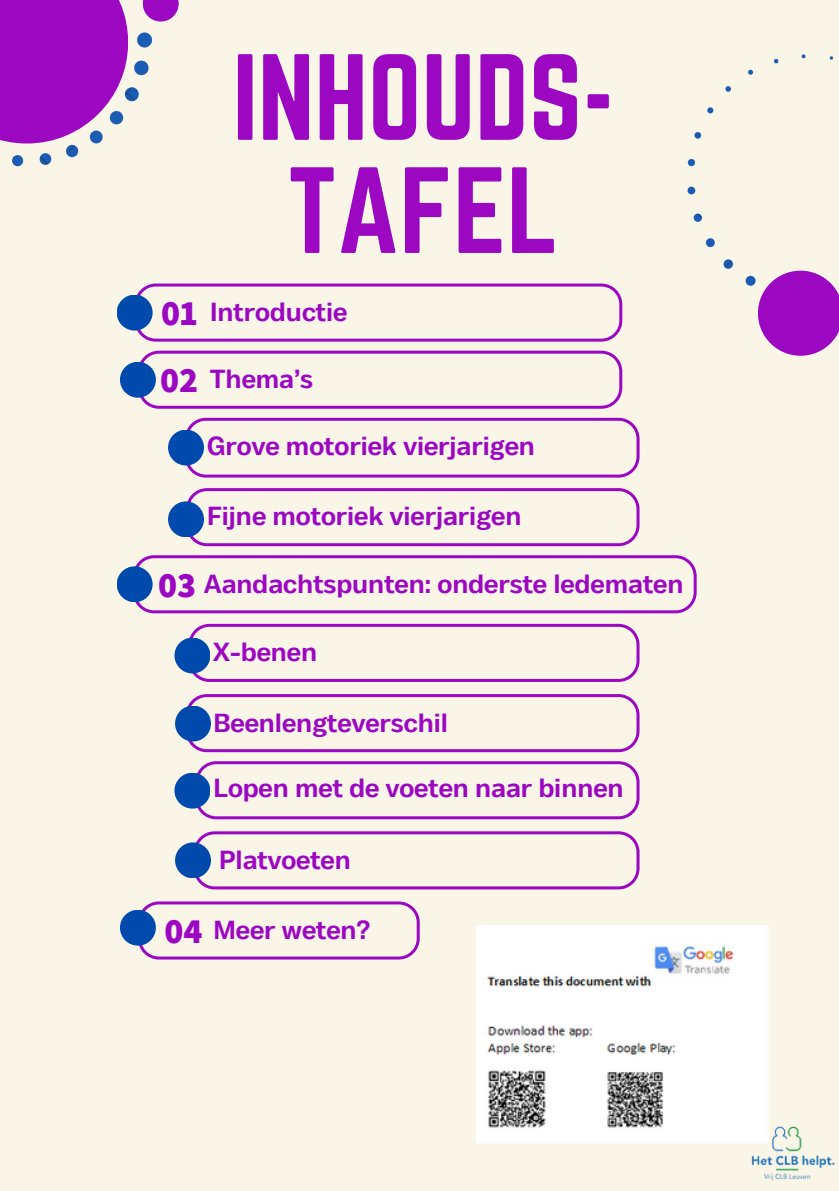
<style>
.page{position:relative;width:839px;height:1191px;background:#fff}
.page>*{position:absolute;margin:0;border:0;box-sizing:border-box;transform-origin:0 0}
.t1{font:107.2px/113.2px "Norwester";color:#9c07c2;text-align:center}
.t2{font:800 35.2px "Assistant";color:#9c07c2}
.t3{font:700 26.2px "Body Text";color:#9c07c2}
.s1{font-family:"Assistant";font-weight:800;font-size:35.2px}
</style>
<div class="page">
<div style="left:0;top:0;width:838px;height:1191px;background:#f9f5e7"></div>
<img style="left:12px;top:32px;width:140px;height:135px">
<div style="left:0;top:0;width:128px;height:144px;background:#9c07c2"></div>
<img style="left:687px;top:54px;width:147px;height:232px">
<svg style="left:143px;top:0;width:36px;height:22px"></svg>
<svg style="left:757px;top:271px;width:81px;height:85px"></svg>
<svg style="left:137px;top:284px;width:485px;height:58px"></svg>
<div style="left:117px;top:295px;width:36px;height:36px;background:#004aad;border-radius:50%"></div>
<svg style="left:140px;top:351px;width:482px;height:58px"></svg>
<div style="left:120px;top:362px;width:36px;height:36px;background:#004aad;border-radius:50%"></div>
<svg style="left:187px;top:488px;width:452px;height:58px"></svg>
<svg style="left:189px;top:624px;width:450px;height:58px"></svg>
<div style="left:174px;top:638px;width:36px;height:35px;background:#004aad;border-radius:50%"></div>
<img style="left:751px;top:1117px;width:84px;height:64px">
<div style="left:168px;top:501px;width:36px;height:36px;background:#004aad;border-radius:50%"></div>
<svg style="left:135px;top:555px;width:561px;height:58px"></svg>
<div style="left:117px;top:566px;width:36px;height:36px;background:#004aad;border-radius:50%"></div>
<svg style="left:187px;top:418px;width:452px;height:60px"></svg>
<div style="left:168px;top:430px;width:36px;height:36px;background:#004aad;border-radius:50%"></div>
<svg style="left:196px;top:831px;width:443px;height:58px"></svg>
<div style="left:175px;top:842px;width:36px;height:36px;background:#004aad;border-radius:50%"></div>
<svg style="left:196px;top:761px;width:443px;height:58px"></svg>
<div style="left:174px;top:773px;width:36px;height:36px;background:#004aad;border-radius:50%"></div>
<svg style="left:186px;top:694px;width:453px;height:58px"></svg>
<div style="left:175px;top:706px;width:36px;height:36px;background:#004aad;border-radius:50%"></div>
<svg style="left:139px;top:901px;width:280px;height:59px"></svg>
<div style="left:120px;top:910px;width:36px;height:36px;background:#004aad;border-radius:50%"></div>
<img style="left:477px;top:925px;width:291px;height:219px">
<h1 class="t1" style="left:232px;top:40px;width:383px">INHOUDS-<br>TAFEL</h1>
<p class="t3" style="left:161px;top:297px;width:188px"><span class="s1">01</span> Introductie</p>
<h2 class="t2" style="left:160px;top:356px;width:40px">02</h2>
<p class="t3" style="left:210px;top:364px;width:104px">Thema’s</p>
<p class="t3" style="left:207px;top:430px;width:329px">Grove motoriek vierjarigen</p>
<p class="t3" style="left:207px;top:501px;width:316px">Fijne motoriek vierjarigen</p>
<h2 class="t2" style="left:158px;top:561px;width:40px">03</h2>
<p class="t3" style="left:204px;top:569px;width:481px">Aandachtspunten: onderste ledematen</p>
<p class="t3" style="left:213px;top:637px;width:106px">X-benen</p>
<p class="t3" style="left:213px;top:708px;width:236px">Beenlengteverschil</p>
<p class="t3" style="left:213px;top:772px;width:411px">Lopen met de voeten naar binnen</p>
<p class="t3" style="left:219px;top:845px;width:133px">Platvoeten</p>
<p class="t3" style="left:164px;top:915px;width:207px"><span class="s1">04</span> Meer weten?</p>
</div>
